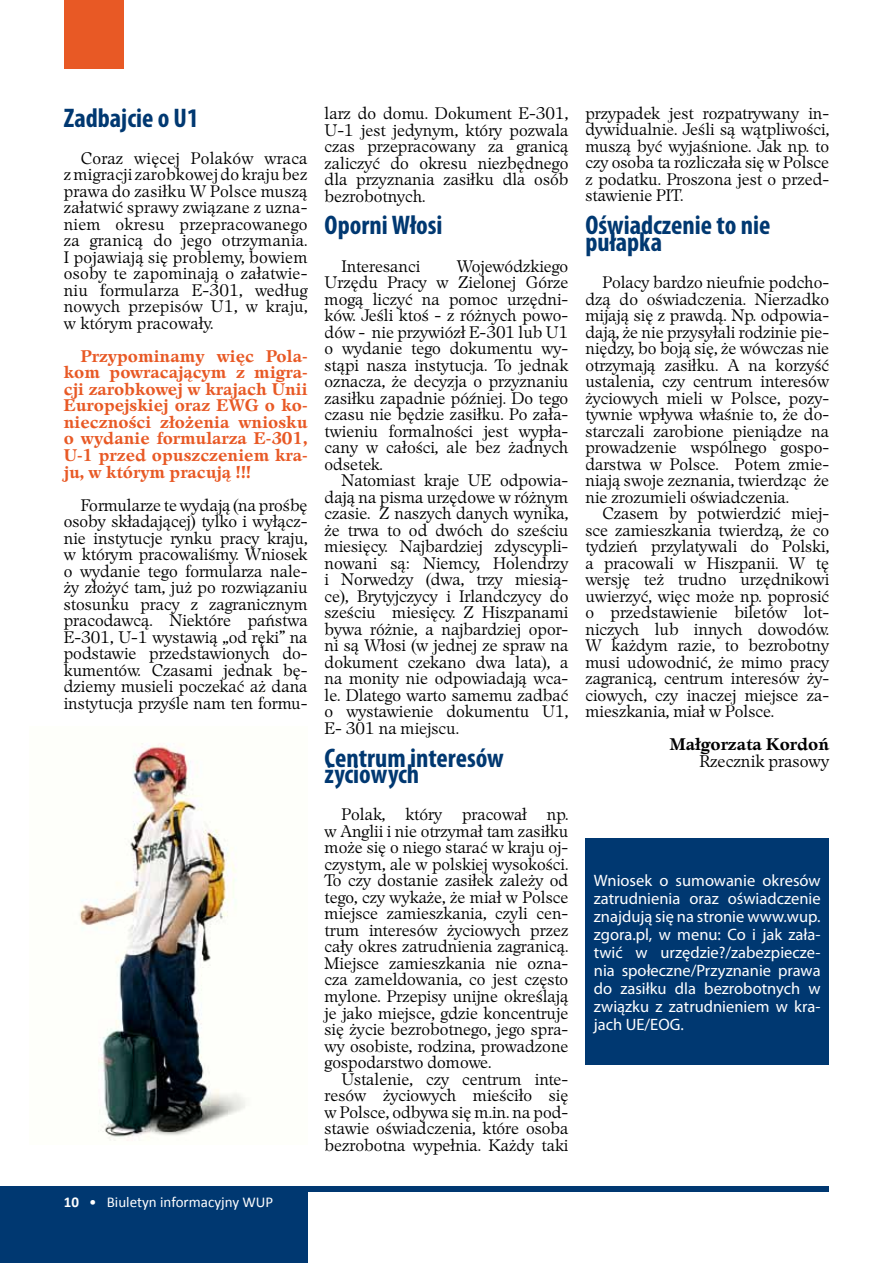
<style>
.page{position:relative;width:893px;height:1263px;background:#fff}
.page>*{position:absolute;margin:0;border:0;box-sizing:border-box;transform-origin:0 0}
.t1{font:700 condensed 27px "Myriad Pro";color:#003871}
.t2{font:16.5px/18px "Myriad Pro";color:#fff;text-align:justify}
.t3{font:16.5px "EFN Nissan OT";color:#000}
.t4{font:16.2px/16.5px "EFN Nissan OT";color:#000;text-align:justify}
.t5{font:700 16.2px/16.5px "EFN Nissan OT";color:#e85925;text-align:justify}
.t6{font:700 16.2px "EFN Nissan OT";color:#000}
.t7{font:15px "Calibri";color:#fff}
.s1{font-weight:700}
</style>
<div class="page">
<div style="left:0;top:1186px;width:308px;height:77px;background:#003871"></div>
<div style="left:286px;top:1186px;width:543px;height:6px;background:#003871"></div>
<div style="left:64px;top:0;width:60px;height:69px;background:#e85925"></div>
<div style="left:585px;top:838px;width:244px;height:227px;background:#003871"></div>
<img style="left:79px;top:743px;width:167px;height:398px">
<h1 class="t1" style="left:64px;top:101px;width:136px">Zadbajcie o U1</h1>
<p class="t4" style="left:64px;top:150px;width:245px;text-indent:17px">Coraz więcej Polaków wraca z migracji zarobkowej do kraju bez prawa do zasiłku W Polsce muszą załatwić sprawy związane z uzna&shy;niem okresu przepracowanego za granicą do jego otrzymania.<br>I pojawiają się problemy, bowiem osoby te zapominają o załatwie&shy;niu formularza E-301, według nowych przepisów U1, w kraju, w którym pracowały.</p>
<p class="t5" style="left:64px;top:348px;width:245px;text-indent:17px">Przypominamy więc Pola&shy;kom powracającym z migra&shy;cji zarobkowej w krajach Unii Europejskiej oraz EWG o ko&shy;nieczności złożenia wniosku o wydanie formularza E-301, U-1 przed opuszczeniem kra&shy;ju, w którym pracują !!!</p>
<p class="t4" style="left:64px;top:497px;width:245px;text-indent:17px">Formularze te wydają (na prośbę osoby składającej) tylko i wyłącz&shy;nie instytucje rynku pracy kraju, w którym pracowaliśmy. Wniosek o wydanie tego formularza nale&shy;ży złożyć tam, już po rozwiązaniu stosunku pracy z zagranicznym pracodawcą. Niektóre państwa E-301, U-1 wystawią „od ręki” na podstawie przedstawionych do&shy;kumentów. Czasami jednak bę&shy;dziemy musieli poczekać aż dana instytucja przyśle nam ten formu-</p>
<p class="t4" style="left:325px;top:105px;width:245px">larz do domu. Dokument E-301, U-1 jest jedynym, który pozwala czas przepracowany za granicą zaliczyć do okresu niezbędnego dla przyznania zasiłku dla osób bezrobotnych.</p>
<h1 class="t1" style="left:325px;top:208px;width:120px">Oporni Włosi</h1>
<p class="t4" style="left:342px;top:258px;width:80px">Interesanci</p>
<p class="t4" style="left:325px;top:258px;width:245px;text-indent:132px">Wojewódzkiego Urzędu Pracy w Zielonej Górze mogą liczyć na pomoc urzędni&shy;ków. Jeśli ktoś - z różnych powo&shy;dów - nie przywiózł E-301 lub U1 o wydanie tego dokumentu wy&shy;stąpi nasza instytucja. To jednak oznacza, że decyzja o przyznaniu zasiłku zapadnie później. Do tego czasu nie będzie zasiłku. Po zała&shy;twieniu formalności jest wypła&shy;cany w całości, ale bez żadnych odsetek.</p>
<p class="t4" style="left:325px;top:472px;width:245px;text-indent:17px">Natomiast kraje UE odpowia&shy;dają na pisma urzędowe w różnym czasie. Z naszych danych wynika, że trwa to od dwóch do sześciu miesięcy. Najbardziej zdyscypli&shy;nowani są: Niemcy, Holendrzy i Norwedzy (dwa, trzy miesią&shy;ce), Brytyjczycy i Irlandczycy do sześciu miesięcy. Z Hiszpanami bywa różnie, a najbardziej opor&shy;ni są Włosi (w jednej ze spraw na dokument czekano dwa lata), a na monity nie odpowiadają wca&shy;le. Dlatego warto samemu zadbać o wystawienie dokumentu U1, E- 301 na miejscu.</p>
<h1 class="t1" style="left:325px;top:741px;width:181px">Centrum interesów</h1>
<h1 class="t1" style="left:325px;top:757px;width:96px">życiowych</h1>
<p class="t4" style="left:325px;top:807px;width:245px;text-indent:17px">Polak, który pracował np. w Anglii i nie otrzymał tam zasiłku może się o niego starać w kraju oj&shy;czystym, ale w polskiej wysokości.<br>To czy dostanie zasiłek zależy od tego, czy wykaże, że miał w Polsce miejsce zamieszkania, czyli cen&shy;trum interesów życiowych przez cały okres zatrudnienia zagranicą.<br>Miejsce zamieszkania nie ozna&shy;cza zameldowania, co jest często mylone. Przepisy unijne określają je jako miejsce, gdzie koncentruje się życie bezrobotnego, jego spra&shy;wy osobiste, rodzina, prowadzone gospodarstwo domowe.</p>
<p class="t4" style="left:325px;top:1071px;width:245px;text-indent:17px">Ustalenie, czy centrum inte&shy;resów życiowych mieściło się w Polsce, odbywa się m.in. na pod&shy;stawie oświadczenia, które osoba bezrobotna wypełnia. Każdy taki</p>
<p class="t4" style="left:585px;top:105px;width:245px">przypadek jest rozpatrywany in&shy;dywidualnie. Jeśli są wątpliwości, muszą być wyjaśnione. Jak np. to czy osoba ta rozliczała się w Polsce z podatku. Proszona jest o przed&shy;stawienie PIT.</p>
<h1 class="t1" style="left:585px;top:208px;width:187px">Oświadczenie to nie</h1>
<h1 class="t1" style="left:585px;top:225px;width:78px">pułapka</h1>
<p class="t4" style="left:585px;top:274px;width:245px;text-indent:17px">Polacy bardzo nieufnie podcho&shy;dzą do oświadczenia. Nierzadko mijają się z prawdą. Np. odpowia&shy;dają, że nie przysyłali rodzinie pie&shy;niędzy, bo boją się, że wówczas nie otrzymają zasiłku. A na korzyść ustalenia, czy centrum interesów życiowych mieli w Polsce, pozy&shy;tywnie wpływa właśnie to, że do&shy;starczali zarobione pieniądze na prowadzenie wspólnego gospo&shy;darstwa w Polsce. Potem zmie&shy;niają swoje zeznania, twierdząc że nie zrozumieli oświadczenia.</p>
<p class="t4" style="left:585px;top:505px;width:245px;text-indent:17px">Czasem by potwierdzić miej&shy;sce zamieszkania twierdzą, że co tydzień przylatywali do Polski, a pracowali w Hiszpanii. W tę wersję też trudno urzędnikowi uwierzyć, więc może np. poprosić o przedstawienie biletów lot&shy;niczych lub innych dowodów.<br>W każdym razie, to bezrobotny musi udowodnić, że mimo pracy zagranicą, centrum interesów ży&shy;ciowych, czy inaczej miejsce za&shy;mieszkania, miał w Polsce.</p>
<p class="t6" style="left:670px;top:735px;width:161px">Małgorzata Kordoń</p>
<p class="t3" style="left:700px;top:751px;width:131px">Rzecznik prasowy</p>
<p class="t2" style="left:594px;top:871px;width:228px">Wniosek o sumowanie okresów zatrudnienia oraz oświadczenie znajdują się na stronie www.wup. zgora.pl, w menu: Co i jak zała&shy;twić w urzędzie?/zabezpiecze&shy;nia społeczne/Przyznanie prawa do zasiłku dla bezrobotnych w związku z zatrudnieniem w kra&shy;jach UE/EOG.</p>
<p class="t7" style="left:64px;top:1192px;width:211px"><span class="s1">10</span> • Biuletyn informacyjny WUP</p>
</div>
